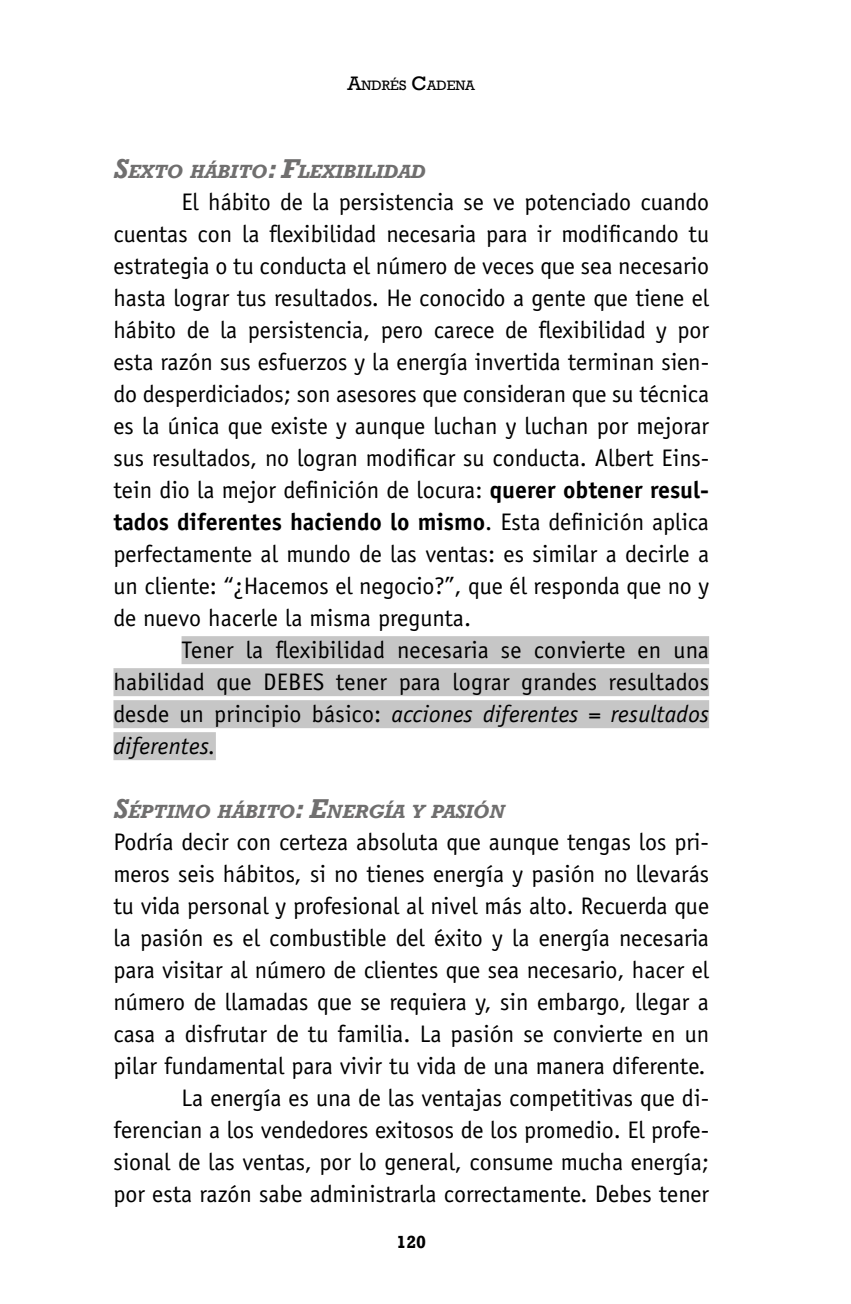
<style>
.page{position:relative;width:851px;height:1304px;background:#fff}
.page>*{position:absolute;margin:0;border:0;box-sizing:border-box;transform-origin:0 0}
.t1{font:24px/32px "Officina Sans";color:#000;text-align:justify}
.t2{font:italic 700 19.6px "Rockwell";color:#706f6f}
.t3{font:700 18px "Rockwell";color:#000}
.t4{font:14px "Rockwell";color:#000}
.s1{font-size:20px}
.s2{font-size:28px}
.s3{font-weight:700}
.s4{font-style:italic}
</style>
<div class="page">
<div style="left:181px;top:636px;width:528px;height:28px;background:#c6c6c6"></div>
<div style="left:113px;top:668px;width:596px;height:28px;background:#c6c6c6"></div>
<div style="left:113px;top:700px;width:596px;height:28px;background:#c6c6c6"></div>
<div style="left:113px;top:732px;width:103px;height:28px;background:#c6c6c6"></div>
<p class="t4" style="left:347px;top:77px;width:129px"><span class="s1">A</span>NDRÉS <span class="s1">C</span>ADENA</p>
<p class="t2" style="left:113px;top:160px;width:313px"><span class="s2">S</span>EXTO HÁBITO<span class="s2">: F</span>LEXIBILIDAD</p>
<p class="t1" style="left:113px;top:186px;width:597px;text-indent:68px">El hábito de la persistencia se ve potenciado cuando cuentas con la flexibilidad necesaria para ir modificando tu estrategia o tu conducta el número de veces que sea necesario hasta lograr tus resultados. He conocido a gente que tiene el hábito de la persistencia, pero carece de flexibilidad y por esta razón sus esfuerzos y la energía invertida terminan sien&shy;do desperdiciados; son asesores que consideran que su técnica es la única que existe y aunque luchan y luchan por mejorar sus resultados, no logran modificar su conducta. Albert Eins&shy;tein dio la mejor definición de locura: <span class="s3">querer obtener resul&shy;tados diferentes haciendo lo mismo</span>. Esta definición aplica perfectamente al mundo de las ventas: es similar a decirle a un cliente: “¿Hacemos el negocio?”, que él responda que no y de nuevo hacerle la misma pregunta.</p>
<p class="t1" style="left:113px;top:634px;width:597px;text-indent:68px">Tener la flexibilidad necesaria se convierte en una habilidad que DEBES tener para lograr grandes resultados desde un principio básico: <span class="s4">acciones diferentes = resultados diferentes.</span></p>
<p class="t2" style="left:113px;top:800px;width:392px"><span class="s2">S</span>ÉPTIMO HÁBITO<span class="s2">: E</span>NERGÍA Y PASIÓN</p>
<p class="t1" style="left:113px;top:826px;width:597px;text-align:right">Podría decir con certeza absoluta que aunque tengas los pri&shy;meros seis hábitos, si no tienes energía y pasión no llevarás tu vida personal y profesional al nivel más alto. Recuerda que la pasión es el combustible del éxito y la energía necesaria para visitar al número de clientes que sea necesario, hacer el número de llamadas que se requiera y, sin embargo, llegar a casa a disfrutar de tu familia. La pasión se convierte en un pilar fundamental para vivir tu vida de una manera diferente.<br>La energía es una de las ventajas competitivas que di&shy;ferencian a los vendedores exitosos de los promedio. El profe&shy;sional de las ventas, por lo general, consume mucha energía; por esta razón sabe administrarla correctamente. Debes tener</p>
<p class="t3" style="left:396px;top:1231px;width:31px">120</p>
</div>
